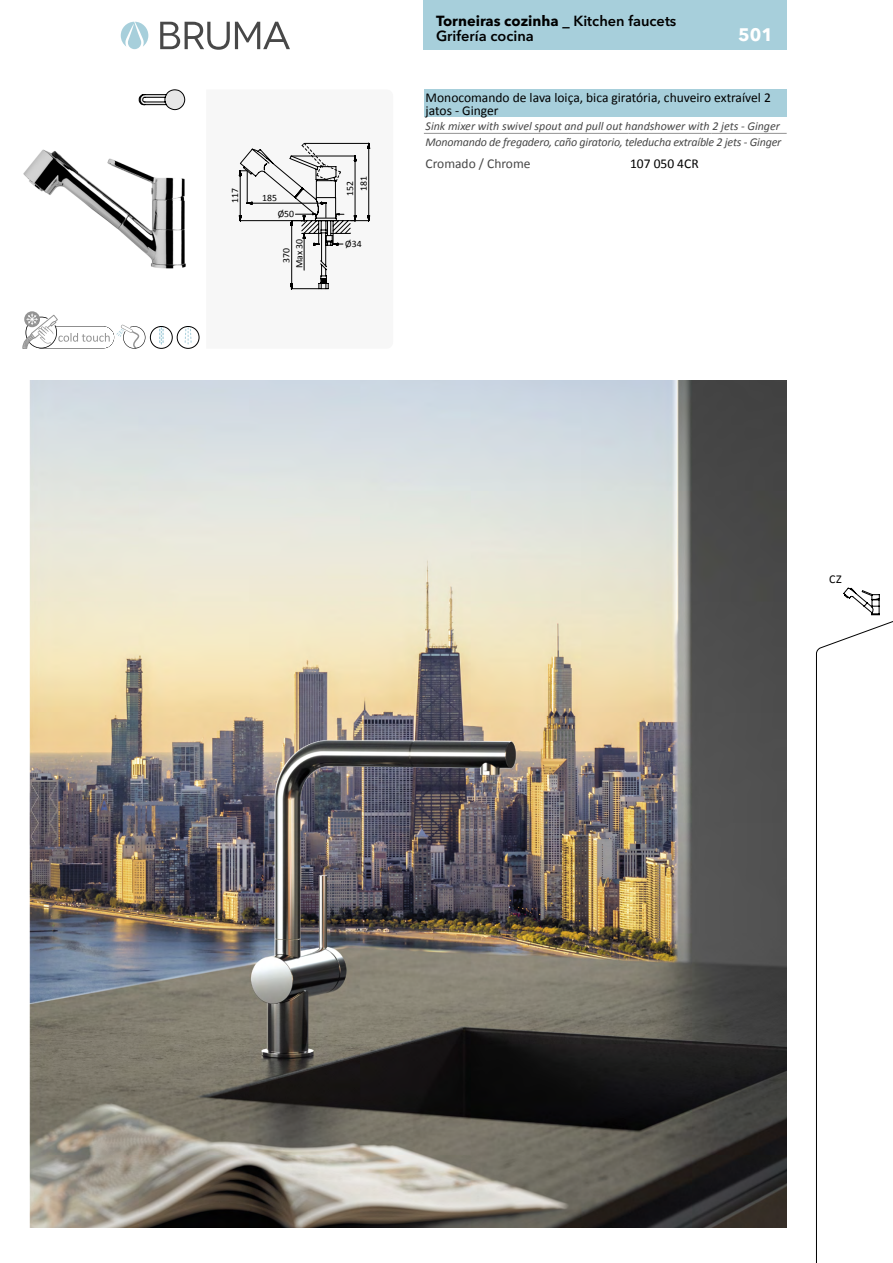
<style>
.page{position:relative;width:893px;height:1263px;background:#fff}
.page>*{position:absolute;margin:0;border:0;box-sizing:border-box;transform-origin:0 0}
.t1{font:700 18px "Avenir Next LT Pro";color:#fff}
.t2{font:600 14.55px/15px "Avenir Next LT Pro";color:#000}
.t3{font:13.5px/13.2px "Calibri";color:#000}
.t4{font:13.5px "Calibri";color:#484848}
.t5{font:italic 12px/16.2px "Calibri";letter-spacing:-.015em;color:#484848}
.t6{font:12px "Calibri";color:#000}
.t7{font:9.75px/13.8px "Calibri";color:#000;text-align:center}
.s1{font-weight:700}
</style>
<div class="page">
<div style="left:424px;top:0;width:363px;height:50px;background:#a7cfdb"></div>
<svg style="left:160px;top:22px;width:130px;height:28px"></svg>
<svg style="left:121px;top:22px;width:27px;height:27px"></svg>
<svg style="left:816px;top:615px;width:77px;height:648px"></svg>
<svg style="left:843px;top:587px;width:37px;height:28px"></svg>
<img style="left:23px;top:149px;width:163px;height:120px">
<div style="left:424px;top:89px;width:363px;height:28px;background:#a7cfdb"></div>
<hr style="left:424px;top:133px;width:204px;height:1px;background:#939393">
<hr style="left:628px;top:133px;width:83px;height:1px;background:#939393">
<hr style="left:711px;top:133px;width:76px;height:1px;background:#939393">
<svg style="left:138px;top:90px;width:47px;height:20px"></svg>
<svg style="left:24px;top:311px;width:16px;height:16px"></svg>
<svg style="left:22px;top:313px;width:123px;height:36px"></svg>
<svg style="left:159px;top:328px;width:5px;height:16px"></svg>
<div style="left:150px;top:326px;width:23px;height:23px;border:1px solid #000;border-radius:50%"></div>
<svg style="left:184px;top:326px;width:8px;height:18px"></svg>
<div style="left:177px;top:326px;width:22px;height:23px;border:1px solid #000;border-radius:50%"></div>
<img style="left:30px;top:380px;width:757px;height:847px">
<svg style="left:239px;top:143px;width:131px;height:146px"></svg>
<p class="t7" style="left:228px;top:203px;width:16px;rotate:-90deg">117</p>
<p class="t7" style="left:262px;top:191px;width:16px">185</p>
<p class="t7" style="left:278px;top:207px;width:18px">Ø50</p>
<p class="t7" style="left:280px;top:268px;width:31px;line-height:12.9px;rotate:-90deg">370<br>Max 30</p>
<p class="t7" style="left:343px;top:196px;width:21px;rotate:-90deg">152<br>181</p>
<p class="t7" style="left:345px;top:237px;width:18px">Ø34</p>
<p class="t2" style="left:436px;top:13px;width:242px"><span class="s1">Torneiras cozinha _</span> Kitchen faucets<br>Grifería cocina</p>
<h1 class="t1" style="left:738px;top:24px;width:36px">501</h1>
<p class="t3" style="left:426px;top:91px;width:347px">Monocomando de lava loiça, bica giratória, chuveiro extraível 2 jatos - Ginger</p>
<p class="t5" style="left:426px;top:117px;width:357px">Sink mixer with swivel spout and pull out handshower with 2 jets - Ginger<br>Monomando de fregadero, caño giratorio, teleducha extraíble 2 jets - Ginger</p>
<p class="t4" style="left:426px;top:155px;width:106px">Cromado / Chrome</p>
<p class="t3" style="left:630px;top:157px;width:70px">107 050 4CR</p>
<p class="t6" style="left:829px;top:571px;width:14px">CZ</p>
</div>
